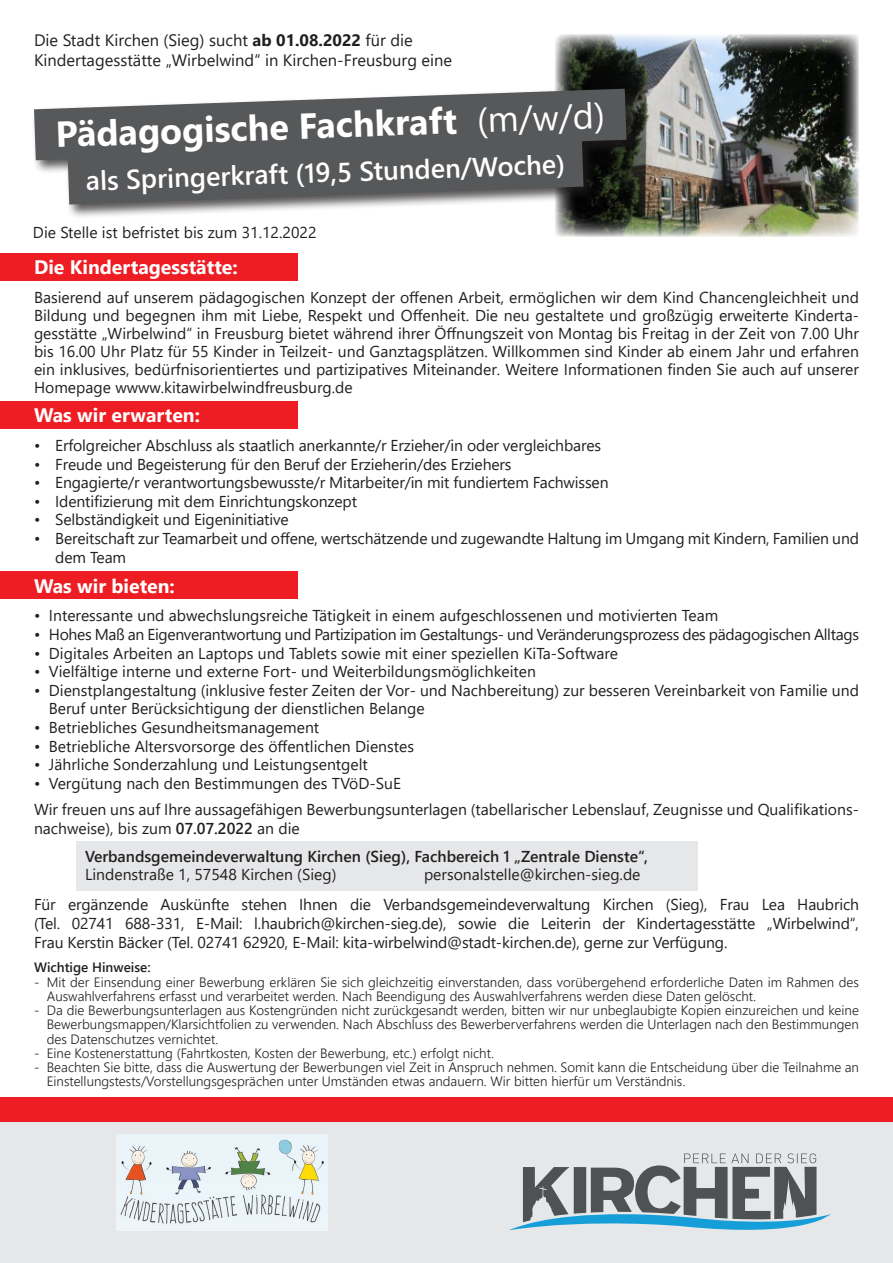
<style>
.page{position:relative;width:893px;height:1263px;background:#fff}
.page>*{position:absolute;margin:0;border:0;box-sizing:border-box;transform-origin:0 0}
.t1{font:700 36px "Segoe UI";color:#fff}
.t2{font:600 27px "Segoe UI";color:#fff}
.t3{font:700 19.5px "Segoe UI";color:#fff}
.t4{font:16.5px/19.8px "Segoe UI";color:#231f20}
.t5{font:15.75px/18px "Segoe UI";color:#231f20}
.t6{font:15.75px "Segoe UI";letter-spacing:-.02em;color:#231f20}
.t7{font:600 15.75px/27.5px "Segoe UI";color:#231f20}
.t8{font:300 13.5px/14.2px "Segoe UI";color:#231f20}
.t9{font:600 13.5px "Segoe UI";color:#231f20}
.s1{font-weight:700}
.s2{font-weight:400}
</style>
<div class="page">
<img style="left:555px;top:34px;width:304px;height:203px">
<div style="left:0;top:1097px;width:893px;height:166px;background:#ee1d23"></div>
<div style="left:0;top:1123px;width:893px;height:140px;background:#e6e7e9"></div>
<div style="left:32px;top:86px;width:609px;height:133px;background:#231f20;opacity:.75"></div>
<svg style="left:34px;top:89px;width:592px;height:116px;background:#6a6a6c"></svg>
<div style="left:0;top:253px;width:298px;height:28px;background:#ee1d23"></div>
<div style="left:0;top:401px;width:298px;height:28px;background:#ee1d23"></div>
<div style="left:0;top:572px;width:298px;height:27px;background:#ee1d23"></div>
<img style="left:116px;top:1134px;width:212px;height:96px">
<div style="left:77px;top:842px;width:621px;height:49px;background:#e6e7e9"></div>
<svg style="left:509px;top:1153px;width:321px;height:77px"></svg>
<p class="t4" style="left:34px;top:29px;width:420px">Die Stadt Kirchen (Sieg) sucht <span class="s1">ab 01.08.2022</span> für die<br>Kindertagesstätte „Wirbelwind“ in Kirchen-Freusburg eine</p>
<h1 class="t1" style="left:55px;top:100px;width:551px;rotate:-2deg">Pädagogische Fachkraft <span class="s2">(m/w/d)</span></h1>
<h2 class="t2" style="left:85px;top:155px;width:481px;rotate:-2deg">als Springerkraft (19,5 Stunden/Woche)</h2>
<p class="t5" style="left:33px;top:222px;width:285px">Die Stelle ist befristet bis zum 31.12.2022</p>
<p class="t3" style="left:34px;top:249px;width:205px">Die Kindertagesstätte:</p>
<p class="t5" style="left:34px;top:287px;width:826px;text-align:justify">Basierend auf unserem pädagogischen Konzept der offenen Arbeit, ermöglichen wir dem Kind Chancengleichheit und Bildung und begegnen ihm mit Liebe, Respekt und Offenheit. Die neu gestaltete und großzügig erweiterte Kinderta&shy;gesstätte „Wirbelwind“ in Freusburg bietet während ihrer Öffnungszeit von Montag bis Freitag in der Zeit von 7.00 Uhr bis 16.00 Uhr Platz für 55 Kinder in Teilzeit- und Ganztagsplätzen. Willkommen sind Kinder ab einem Jahr und erfahren ein inklusives, bedürfnisorientiertes und partizipatives Miteinander. Weitere Informationen finden Sie auch auf unserer Homepage wwww.kitawirbelwindfreusburg.de</p>
<p class="t3" style="left:34px;top:397px;width:167px">Was wir erwarten:</p>
<p class="t5" style="left:34px;top:435px;width:569px">• Erfolgreicher Abschluss als staatlich anerkannte/r Erzieher/in oder vergleichbares</p>
<p class="t5" style="left:34px;top:454px;width:479px">• Freude und Begeisterung für den Beruf der Erzieherin/des Erziehers</p>
<p class="t5" style="left:34px;top:472px;width:576px">• Engagierte/r verantwortungsbewusste/r Mitarbeiter/in mit fundiertem Fachwissen</p>
<p class="t5" style="left:34px;top:491px;width:325px">• Identifizierung mit dem Einrichtungskonzept</p>
<p class="t5" style="left:34px;top:509px;width:256px">• Selbständigkeit und Eigeninitiative</p>
<p class="t5" style="left:55px;top:528px;width:805px;line-height:18.6px;text-indent:-21px">• Bereitschaft zur Teamarbeit und offene, wertschätzende und zugewandte Haltung im Umgang mit Kindern, Familien und dem Team</p>
<p class="t3" style="left:34px;top:567px;width:142px">Was wir bieten:</p>
<p class="t5" style="left:34px;top:605px;width:686px">• Interessante und abwechslungsreiche Tätigkeit in einem aufgeschlossenen und motivierten Team</p>
<p class="t6" style="left:34px;top:619px;width:826px">• Hohes Maß an Eigenverantwortung und Partizipation im Gestaltungs- und Veränderungsprozess des pädagogischen Alltags</p>
<p class="t5" style="left:34px;top:643px;width:586px">• Digitales Arbeiten an Laptops und Tablets sowie mit einer speziellen KiTa-Software</p>
<p class="t5" style="left:34px;top:661px;width:504px">• Vielfältige interne und externe Fort- und Weiterbildungsmöglichkeiten</p>
<p class="t5" style="left:49px;top:679px;width:811px;line-height:18.6px;text-indent:-15px">• Dienstplangestaltung (inklusive fester Zeiten der Vor- und Nachbereitung) zur besseren Vereinbarkeit von Familie und<br>Beruf unter Berücksichtigung der dienstlichen Belange</p>
<p class="t5" style="left:34px;top:717px;width:287px">• Betriebliches Gesundheitsmanagement</p>
<p class="t5" style="left:34px;top:736px;width:382px">• Betriebliche Altersvorsorge des öffentlichen Dienstes</p>
<p class="t5" style="left:34px;top:754px;width:335px">• Jährliche Sonderzahlung und Leistungsentgelt</p>
<p class="t5" style="left:34px;top:769px;width:826px;line-height:26.4px">• Vergütung nach den Bestimmungen des TVöD-SuE<br>Wir freuen uns auf Ihre aussagefähigen Bewerbungsunterlagen (tabellarischer Lebenslauf, Zeugnisse und Qualifikations-</p>
<p class="t7" style="left:85px;top:813px;width:564px;text-indent:-51px"><span class="s2">nachweise), bis zum</span> 07.07.2022 <span class="s2">an die<br></span>Verbandsgemeindeverwaltung Kirchen (Sieg), Fachbereich 1 „Zentrale Dienste“,</p>
<p class="t5" style="left:85px;top:864px;width:253px">Lindenstraße 1, 57548 Kirchen (Sieg)</p>
<p class="t5" style="left:34px;top:858px;width:826px;line-height:29.7px;text-indent:390px">personalstelle@kirchen-sieg.de<br>Für ergänzende Auskünfte stehen Ihnen die Verbandsgemeindeverwaltung Kirchen (Sieg), Frau Lea Haubrich</p>
<p class="t5" style="left:34px;top:912px;width:826px;line-height:18.9px">(Tel. 02741 688-331, E-Mail: l.haubrich@kirchen-sieg.de), sowie die Leiterin der Kindertagesstätte „Wirbelwind“,<br>Frau Kerstin Bäcker (Tel. 02741 62920, E-Mail: kita-wirbelwind@stadt-kirchen.de), gerne zur Verfügung.</p>
<p class="t9" style="left:34px;top:955px;width:118px">Wichtige Hinweise:</p>
<p class="t8" style="left:47px;top:973px;width:814px;text-indent:-13px">- Mit der Einsendung einer Bewerbung erklären Sie sich gleichzeitig einverstanden, dass vorübergehend erforderliche Daten im Rahmen des<br>Auswahlverfahrens erfasst und verarbeitet werden. Nach Beendigung des Auswahlverfahrens werden diese Daten gelöscht.</p>
<p class="t8" style="left:47px;top:1002px;width:814px;text-align:justify;text-indent:-13px">- Da die Bewerbungsunterlagen aus Kostengründen nicht zurückgesandt werden, bitten wir nur unbeglaubigte Kopien einzureichen und keine Bewerbungsmappen/Klarsichtfolien zu verwenden. Nach Abschluss des Bewerberverfahrens werden die Unterlagen nach den Bestimmungen des Datenschutzes vernichtet.</p>
<p class="t8" style="left:34px;top:1045px;width:461px">- Eine Kostenerstattung (Fahrtkosten, Kosten der Bewerbung, etc.) erfolgt nicht.</p>
<p class="t8" style="left:47px;top:1059px;width:814px;text-indent:-13px">- Beachten Sie bitte, dass die Auswertung der Bewerbungen viel Zeit in Anspruch nehmen. Somit kann die Entscheidung über die Teilnahme an<br>Einstellungstests/Vorstellungsgesprächen unter Umständen etwas andauern. Wir bitten hierfür um Verständnis.</p>
</div>
